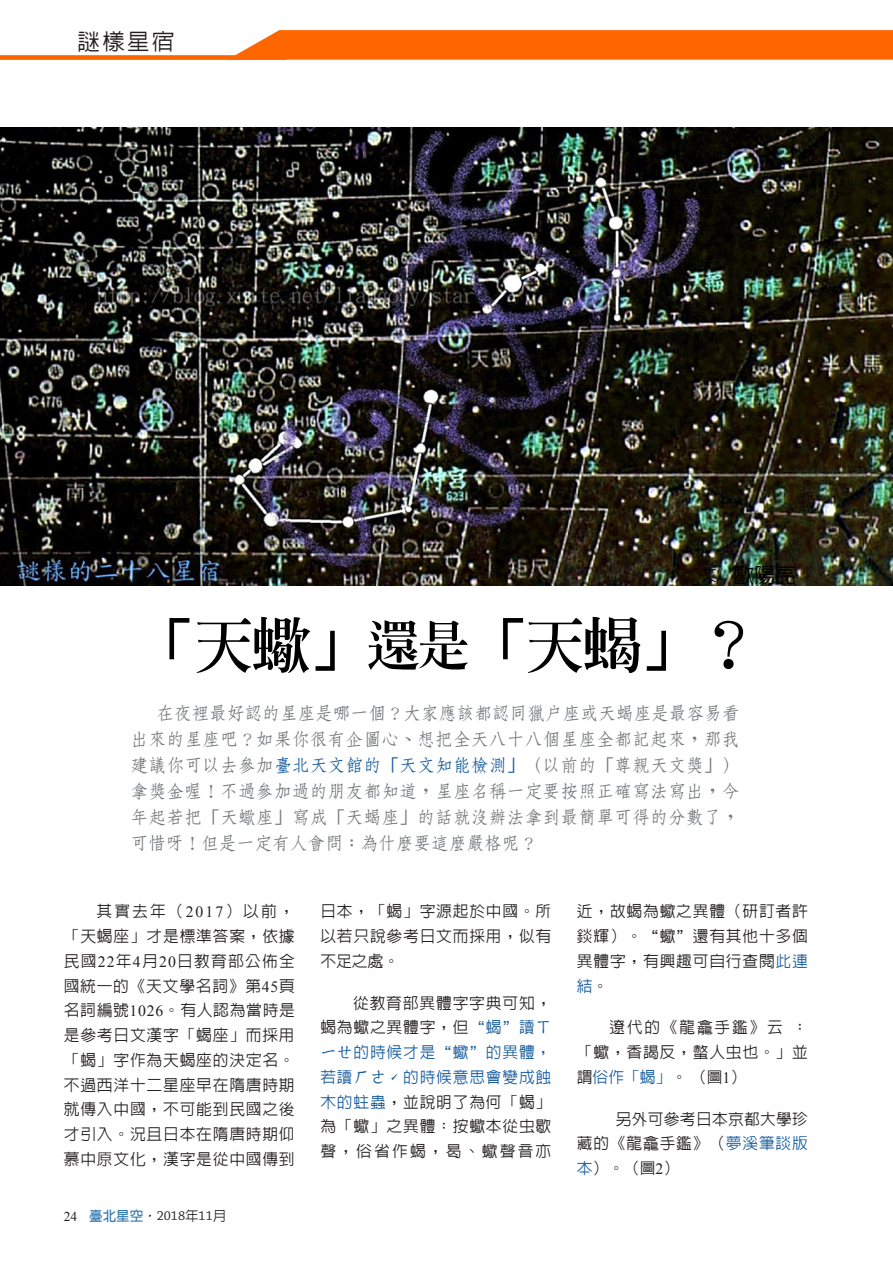
<style>
.page{position:relative;width:893px;height:1263px;background:#fff}
.page>*{position:absolute;margin:0;border:0;box-sizing:border-box;transform-origin:0 0}
.小標{font:60px "Inn Ming Extra";color:#000}
.t1{font:500 22.5px "Lin Gothic";color:#231f20}
.內文{font:500 21px "Lin Gothic";color:#000}
.前言{font:700 18.15px/26px "Nan Sung";letter-spacing:-.01em;color:#76787b;text-align:justify}
.內文-2{font:500 15.75px/24.8px "Lin Gothic";letter-spacing:.05em;color:#231f20;text-align:justify}
.t2{font:13.5px "Chaparral Pro";color:#231f20}
.s1{font-size:16.5px}
.s2{font-family:"Times New Roman";font-weight:400}
.s3{font-size:52.5px}
.s4{color:#175d9e}
.s5{font-family:"Times New Roman"}
.s6{font-family:"Lin Gothic";font-weight:700;color:#3077af}
.s7{font-family:"Lin Gothic";font-weight:500;font-style:italic}
.s8{font-family:"Lin Gothic";font-weight:500}
</style>
<div class="page">
<svg style="left:236px;top:30px;width:657px;height:30px;background:#ff6c0a"></svg>
<img style="left:0;top:128px;width:893px;height:457px">
<div style="left:0;top:55px;width:287px;height:5px;background:#f60"></div>
<h2 class="t1" style="left:53px;top:29px;width:123px">　謎樣星宿</h2>
<p class="內文" style="left:700px;top:564px;width:97px"><span class="s1">文</span><span class="s2">/</span> 歐陽亮</p>
<p class="小標" style="left:134px;top:615px;width:626px">「天蠍」<span class="s3">還是</span>「天蝎」？</p>
<p class="前言" style="left:131px;top:700px;width:611px;text-indent:25px">在夜裡最好認的星座是哪一個？大家應該都認同獵戶座或天蝎座是最容易看出來的星座吧？如果你很有企圖心、想把全天八十八個星座全都記起來，那我建議你可以去參加<span class="s4">臺北天文館的「天文知能檢測」</span>（以前的「尊親天文獎」）拿獎金喔！不過參加過的朋友都知道，星座名稱一定要按照正確寫法寫出，今年起若把「天蠍座」寫成「天蝎座」的話就沒辦法拿到最簡單可得的分數了，可惜呀！但是一定有人會問：為什麼要這麼嚴格呢？</p>
<p class="內文-2" style="left:64px;top:899px;width:233px;text-indent:33px">其實去年（<span class="s2">2017</span>）以前，「天蝎座」才是標準答案，依據民國<span class="s2">22</span>年<span class="s2">4</span>月<span class="s2">20</span>日教育部公佈全國統一的《天文學名詞》第<span class="s2">45</span>頁名詞編號<span class="s2">1026</span>。有人認為當時是是參考日文漢字「蝎座」而採用「蝎」字作為天蝎座的決定名。不過西洋十二星座早在隋唐時期就傳入中國，不可能到民國之後才引入。況且日本在隋唐時期仰慕中原文化，漢字是從中國傳到</p>
<p class="內文-2" style="left:320px;top:899px;width:232px">日本，「蝎」字源起於中國。所以若只說參考日文而採用，似有不足之處。</p>
<p class="內文-2" style="left:320px;top:990px;width:233px;text-indent:33px">從教育部異體字字典可知，蝎為蠍之異體字，但<span class="s4">“蝎”讀ㄒㄧㄝ的時候才是“蠍”的異體，若讀ㄏㄜˊ的時候意思會變成蝕木的蛀蟲</span>，並說明了為何「蝎」為「蠍」之異體：按蠍本從虫歇聲，俗省作蝎，曷、蠍聲音亦</p>
<p class="t2" style="left:64px;top:1209px;width:164px"><span class="s5">24</span> <span class="s6">臺北星空</span><span class="s7">‧</span>2018<span class="s8">年</span>11<span class="s8">月</span></p>
<p class="內文-2" style="left:577px;top:899px;width:233px">近，故蝎為蠍之異體（研訂者許錟輝）。“蠍”還有其他十多個異體字，有興趣可自行查閱<span class="s4">此連結</span>。</p>
<p class="內文-2" style="left:577px;top:1015px;width:233px;text-indent:33px">遼代的《龍龕手鑑》云：「蠍，香謁反，螫人虫也。」並謂<span class="s4">俗作「蝎」</span>。（圖<span class="s2">1</span>）</p>
<p class="內文-2" style="left:577px;top:1106px;width:233px;text-indent:39px">另外可參考日本京都大學珍藏的《龍龕手鑑》（<span class="s4">夢溪筆談版本</span>）。（圖<span class="s2">2</span>）</p>
</div>
